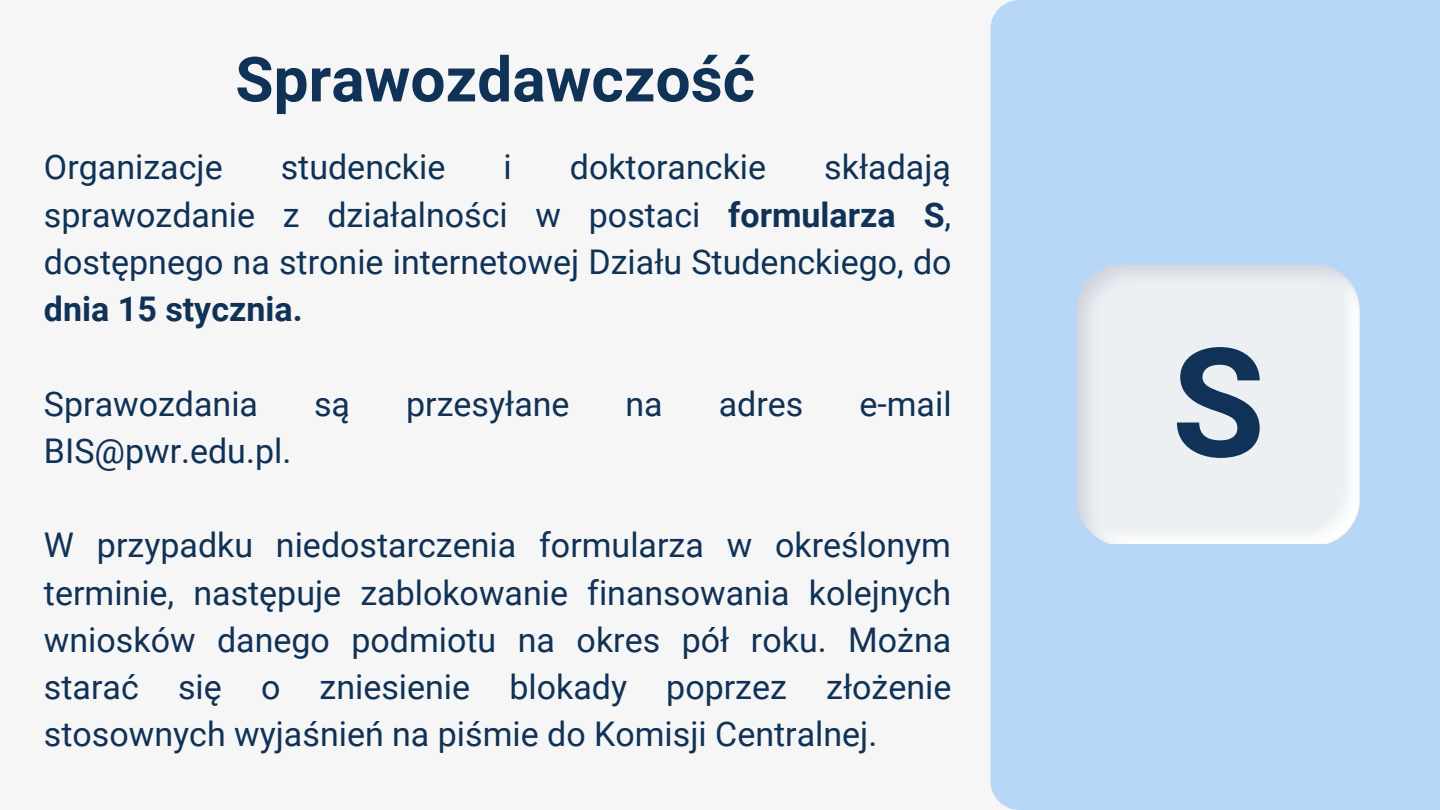
<style>
.page{position:relative;width:1440px;height:810px;background:#f6f6f6}
.page>*{position:absolute;margin:0;border:0;box-sizing:border-box;transform-origin:0 0}
.t1{font:700 151.8px "Roboto";color:#0f3256}
.t2{font:700 62.2px "Roboto";color:#0f3256}
.t3{font:34px/47.2px "Roboto";color:#0f3256;text-align:justify}
.t4{font:700 34px "Roboto";color:#0f3256}
.s1{font-weight:700}
</style>
<div class="page">
<div style="left:990px;top:0;width:450px;height:810px;background:#b8d6f6"></div>
<img style="left:1078px;top:266px;width:281px;height:278px">
<h2 class="t2" style="left:235px;top:44px;width:521px">Sprawozdawczość</h2>
<p class="t3" style="left:44px;top:144px;width:909px;text-indent:780px">składają sprawozdanie z działalności w postaci <span class="s1">formularza S</span>, dostępnego na stronie internetowej Działu Studenckiego, do</p>
<p class="t4" style="left:44px;top:290px;width:260px">dnia 15 stycznia.</p>
<p class="t3" style="left:44px;top:144px;width:180px">Organizacje</p>
<p class="t3" style="left:281px;top:144px;width:166px">studenckie</p>
<p class="t3" style="left:503px;top:144px;width:10px">i</p>
<p class="t3" style="left:570px;top:144px;width:198px">doktoranckie</p>
<p class="t3" style="left:44px;top:381px;width:216px">Sprawozdania</p>
<p class="t3" style="left:314px;top:381px;width:37px">są</p>
<p class="t3" style="left:406px;top:381px;width:165px">przesyłane</p>
<p class="t3" style="left:626px;top:381px;width:39px">na</p>
<p class="t3" style="left:719px;top:381px;width:86px">adres</p>
<p class="t3" style="left:859px;top:381px;width:94px">e-mail</p>
<p class="t3" style="left:44px;top:428px;width:249px">BIS@pwr.edu.pl.</p>
<p class="t3" style="left:44px;top:522px;width:909px">W przypadku niedostarczenia formularza w określonym terminie, następuje zablokowanie finansowania kolejnych wniosków danego podmiotu na okres pół roku. Można starać się o zniesienie blokady poprzez złożenie stosownych wyjaśnień na piśmie do Komisji Centralnej.</p>
<h1 class="t1" style="left:1172px;top:316px;width:95px">S</h1>
</div>
